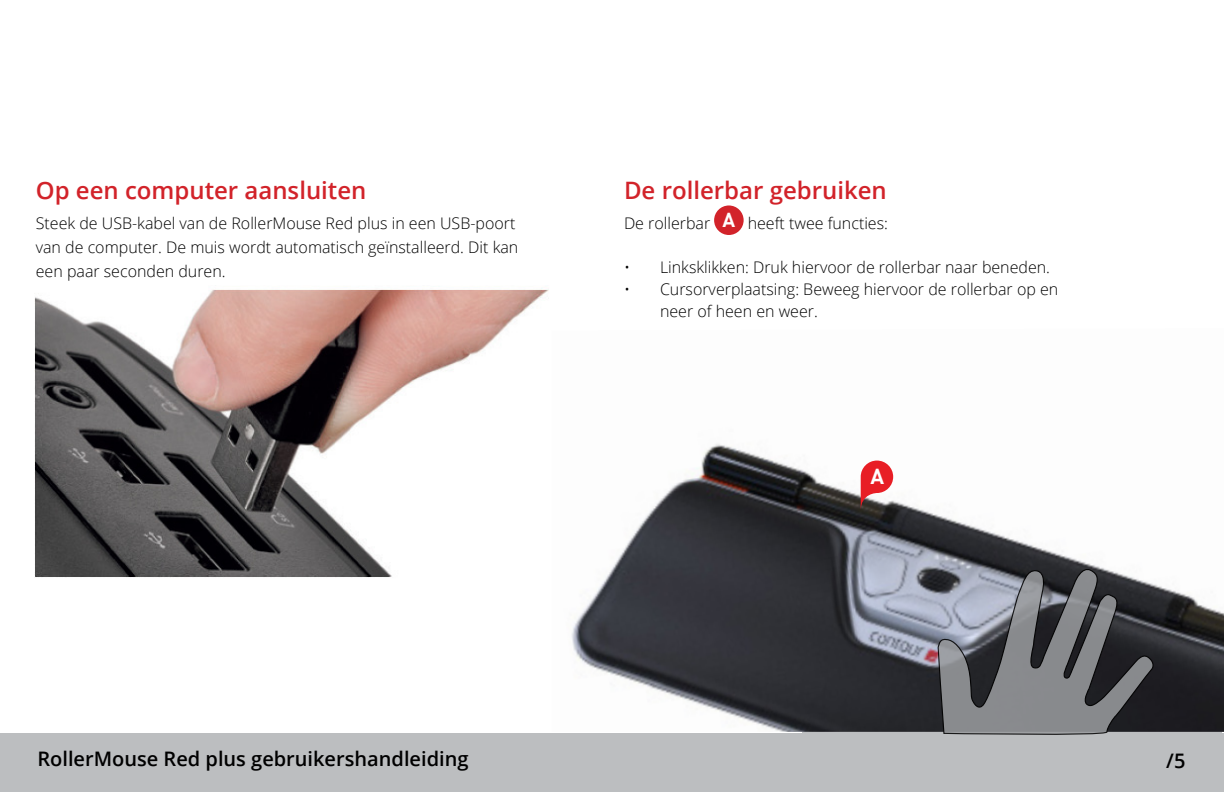
<style>
.page{position:relative;width:1224px;height:792px;background:#fff}
.page>*{position:absolute;margin:0;border:0;box-sizing:border-box;transform-origin:0 0}
.t1{font:600 24px "Open Sans";color:#d2232a}
.t2{font:700 21.4px "DINOT";color:#fff}
.t3{font:600 20px "Open Sans";color:#000}
.t4{font:700 20px "DINOT";color:#fff}
.t5{font:300 16px/24px "Open Sans";color:#000}
</style>
<div class="page">
<div style="left:0;top:733px;width:1224px;height:59px;background:#bcbec0"></div>
<img style="left:35px;top:288px;width:514px;height:290px">
<div style="left:803px;top:732px;width:419px;height:20px;background:#bcbec0"></div>
<div style="left:714px;top:205px;width:30px;height:30px;background:#d2232a;border-radius:50%"></div>
<img style="left:571px;top:444px;width:653px;height:288px">
<svg style="left:861px;top:461px;width:42px;height:103px"></svg>
<svg style="left:937px;top:566px;width:218px;height:169px;background:#6a6c72"></svg>
<h1 class="t1" style="left:36px;top:174px;width:332px">Op een computer aansluiten</h1>
<p class="t5" style="left:36px;top:210px;width:484px">Steek de USB-kabel van de RollerMouse Red plus in een USB-poort van de computer. De muis wordt automatisch geïnstalleerd. Dit kan een paar seconden duren.</p>
<h1 class="t1" style="left:624px;top:174px;width:264px">De rollerbar gebruiken</h1>
<p class="t5" style="left:624px;top:210px;width:88px">De rollerbar</p>
<p class="t5" style="left:748px;top:210px;width:142px">heeft twee functies:</p>
<p class="t5" style="left:624px;top:254px;width:428px">• Linksklikken: Druk hiervoor de rollerbar naar beneden.</p>
<p class="t5" style="left:660px;top:277px;width:400px;line-height:22px;text-indent:-36px">• Cursorverplaatsing: Beweeg hiervoor de rollerbar op en neer of heen en weer.</p>
<p class="t4" style="left:722px;top:207px;width:14px">A</p>
<h2 class="t2" style="left:870px;top:462px;width:15px">A</h2>
<p class="t3" style="left:37px;top:745px;width:433px">RollerMouse Red plus gebruikershandleiding</p>
<p class="t3" style="left:1166px;top:747px;width:21px">/5</p>
</div>
